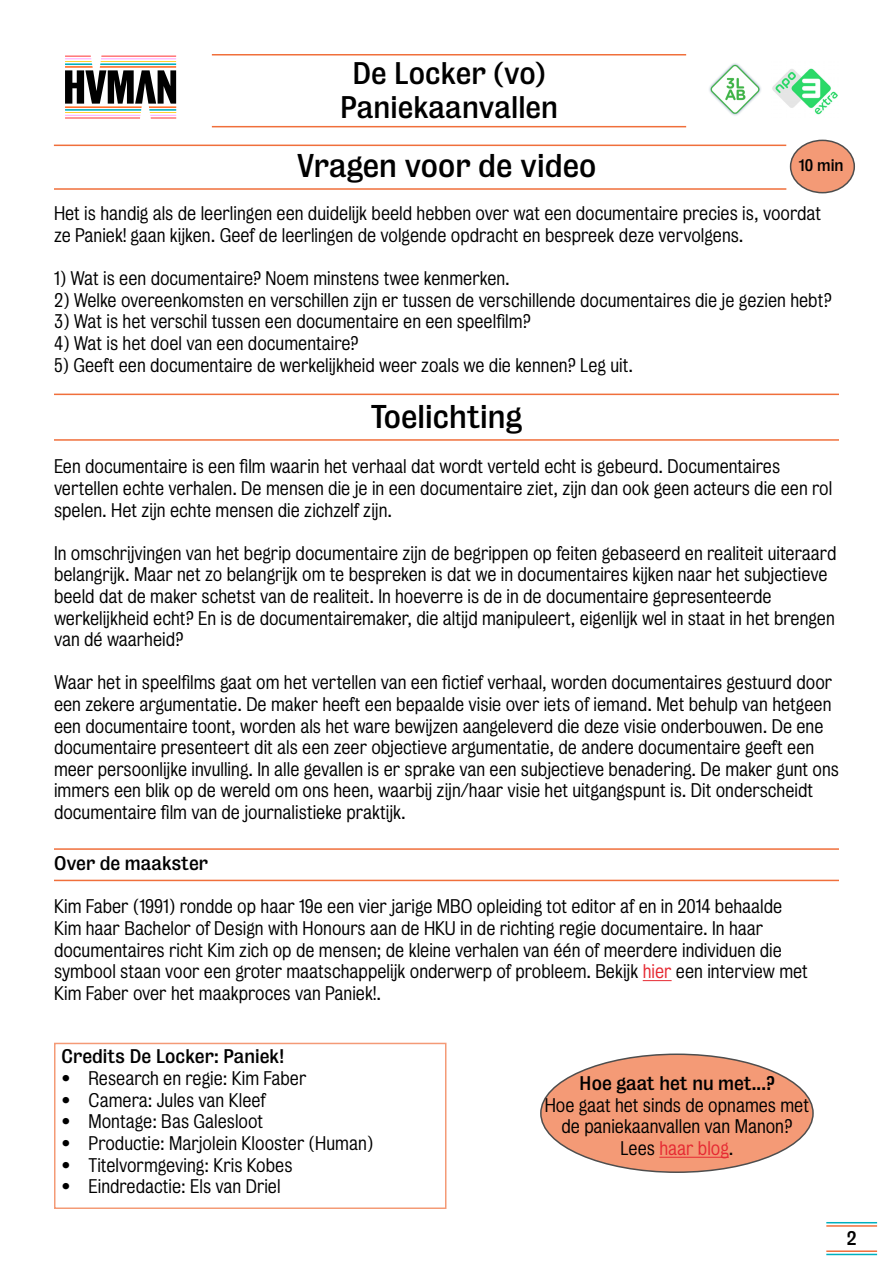
<style>
.page{position:relative;width:893px;height:1263px;background:#fff}
.page>*{position:absolute;margin:0;border:0;box-sizing:border-box;transform-origin:0 0}
.t1{font:30px "Bureau Grot";color:#000}
.t2{font:28.5px/34.2px "Bureau Grot";color:#000;text-align:center}
.t3{font:300 18px/21.6px "Bureau Grot";color:#000}
.t4{font:18px "Bureau Grot";color:#000}
.t5{font:15.3px "Bureau Grot";color:#000}
.s1{color:#e62932}
</style>
<div class="page">
<hr style="left:826px;top:1225px;width:51px;height:2px;background:#f06f3b">
<hr style="left:826px;top:1254px;width:51px;height:1px;background:#00b0bf">
<hr style="left:826px;top:1222px;width:51px;height:1px;background:#00b0bf">
<hr style="left:826px;top:1250px;width:51px;height:2px;background:#f06f3b">
<svg style="left:65px;top:70px;width:111px;height:34px"></svg>
<hr style="left:101px;top:61px;width:75px;height:1px;background:#ffc800">
<hr style="left:100px;top:63px;width:76px;height:2px;background:#00b0bf">
<hr style="left:65px;top:63px;width:27px;height:2px;background:#00b0bf">
<hr style="left:65px;top:66px;width:28px;height:2px;background:#ff6e28">
<hr style="left:100px;top:66px;width:76px;height:2px;background:#ff6e28">
<svg style="left:101px;top:58px;width:75px;height:1px"></svg>
<hr style="left:101px;top:56px;width:75px;height:1px;background:#f00">
<svg style="left:65px;top:56px;width:27px;height:6px"></svg>
<hr style="left:65px;top:115px;width:75px;height:1px;background:#ff91ff">
<hr style="left:65px;top:112px;width:76px;height:1px;background:#ffc800">
<hr style="left:65px;top:109px;width:76px;height:2px;background:#00b0bf">
<hr style="left:149px;top:109px;width:27px;height:2px;background:#00b0bf">
<hr style="left:65px;top:106px;width:77px;height:2px;background:#ff6e28">
<hr style="left:149px;top:106px;width:27px;height:2px;background:#ff6e28">
<hr style="left:65px;top:118px;width:75px;height:1px;background:#f00">
<svg style="left:150px;top:112px;width:26px;height:7px"></svg>
<hr style="left:212px;top:54px;width:474px;height:2px;background:#f06f3b">
<hr style="left:212px;top:126px;width:474px;height:1px;background:#f06f3b">
<img style="left:709px;top:63px;width:129px;height:53px">
<hr style="left:54px;top:394px;width:785px;height:1px;background:#f06f3b">
<hr style="left:54px;top:145px;width:732px;height:1px;background:#f06f3b">
<hr style="left:54px;top:188px;width:732px;height:2px;background:#f06f3b">
<hr style="left:54px;top:439px;width:785px;height:2px;background:#f06f3b">
<div style="left:791px;top:140px;width:63px;height:53px;background:#f49a76;border-radius:50%"></div>
<div style="left:790px;top:140px;width:65px;height:53px;border:2px solid #000;border-radius:50%"></div>
<svg style="left:643px;top:980px;width:29px;height:1px"></svg>
<div style="left:54px;top:1043px;width:392px;height:166px;border:2px solid #f06f3b"></div>
<hr style="left:54px;top:848px;width:785px;height:2px;background:#f06f3b">
<hr style="left:54px;top:880px;width:785px;height:1px;background:#f06f3b">
<div style="left:541px;top:1054px;width:272px;height:118px;background:#f49a76;border-radius:50%"></div>
<hr style="left:659px;top:1157px;width:70px;height:1px;background:#e62932">
<h2 class="t2" style="left:340px;top:56px;width:220px">De Locker (vo)<br>Paniekaanvallen</h2>
<h1 class="t1" style="left:297px;top:148px;width:301px">Vragen voor de video</h1>
<p class="t3" style="left:54px;top:203px;width:769px">Het is handig als de leerlingen een duidelijk beeld hebben over wat een documentaire precies is, voordat ze Paniek! gaan kijken. Geef de leerlingen de volgende opdracht en bespreek deze vervolgens.</p>
<p class="t3" style="left:54px;top:268px;width:457px">1) Wat is een documentaire? Noem minstens twee kenmerken.</p>
<p class="t3" style="left:54px;top:289px;width:779px">2) Welke overeenkomsten en verschillen zijn er tussen de verschillende documentaires die je gezien hebt?</p>
<p class="t3" style="left:54px;top:311px;width:478px">3) Wat is het verschil tussen een documentaire en een speelfilm?</p>
<p class="t3" style="left:54px;top:333px;width:306px">4) Wat is het doel van een documentaire?</p>
<p class="t3" style="left:54px;top:354px;width:581px">5) Geeft een documentaire de werkelijkheid weer zoals we die kennen? Leg uit.</p>
<h1 class="t1" style="left:371px;top:398px;width:153px">Toelichting</h1>
<p class="t3" style="left:54px;top:456px;width:780px">Een documentaire is een film waarin het verhaal dat wordt verteld echt is gebeurd. Documentaires vertellen echte verhalen. De mensen die je in een documentaire ziet, zijn dan ook geen acteurs die een rol spelen. Het zijn echte mensen die zichzelf zijn.</p>
<p class="t3" style="left:54px;top:542px;width:784px">In omschrijvingen van het begrip documentaire zijn de begrippen op feiten gebaseerd en realiteit uiteraard belangrijk. Maar net zo belangrijk om te bespreken is dat we in documentaires kijken naar het subjectieve beeld dat de maker schetst van de realiteit. In hoeverre is de in de documentaire gepresenteerde werkelijkheid echt? En is de documentairemaker, die altijd manipuleert, eigenlijk wel in staat in het brengen van dé waarheid?</p>
<p class="t3" style="left:54px;top:672px;width:786px">Waar het in speelfilms gaat om het vertellen van een fictief verhaal, worden documentaires gestuurd door een zekere argumentatie. De maker heeft een bepaalde visie over iets of iemand. Met behulp van hetgeen een documentaire toont, worden als het ware bewijzen aangeleverd die deze visie onderbouwen. De ene documentaire presenteert dit als een zeer objectieve argumentatie, de andere documentaire geeft een meer persoonlijke invulling. In alle gevallen is er sprake van een subjectieve benadering. De maker gunt ons immers een blik op de wereld om ons heen, waarbij zijn/haar visie het uitgangspunt is. Dit onderscheidt documentaire film van de journalistieke praktijk.</p>
<p class="t5" style="left:799px;top:156px;width:46px">10 min</p>
<p class="t4" style="left:54px;top:853px;width:156px">Over de maakster</p>
<p class="t3" style="left:54px;top:896px;width:755px">Kim Faber (1991) rondde op haar 19e een vier jarige MBO opleiding tot editor af en in 2014 behaalde Kim haar Bachelor of Design with Honours aan de HKU in de richting regie documentaire. In haar documentaires richt Kim zich op de mensen; de kleine verhalen van één of meerdere individuen die symbool staan voor een groter maatschappelijk onderwerp of probleem. Bekijk <span class="s1">hier</span> een interview met Kim Faber over het maakproces van Paniek!.</p>
<p class="t4" style="left:62px;top:1046px;width:224px">Credits De Locker: Paniek!</p>
<p class="t3" style="left:62px;top:1068px;width:246px">• Research en regie: Kim Faber</p>
<p class="t3" style="left:62px;top:1089px;width:206px">• Camera: Jules van Kleef</p>
<p class="t3" style="left:62px;top:1111px;width:203px">• Montage: Bas Galesloot</p>
<p class="t3" style="left:62px;top:1132px;width:313px">• Productie: Marjolein Klooster (Human)</p>
<p class="t3" style="left:62px;top:1154px;width:233px">• Titelvormgeving: Kris Kobes</p>
<p class="t3" style="left:62px;top:1176px;width:221px">• Eindredactie: Els van Driel</p>
<p class="t4" style="left:579px;top:1072px;width:197px">Hoe gaat het nu met...?</p>
<p class="t3" style="left:545px;top:1094px;width:266px;text-align:center">Hoe gaat het sinds de opnames met de paniekaanvallen van Manon?<br>Lees <span class="s1">haar blog</span>.</p>
<p class="t4" style="left:847px;top:1228px;width:11px">2</p>
</div>
